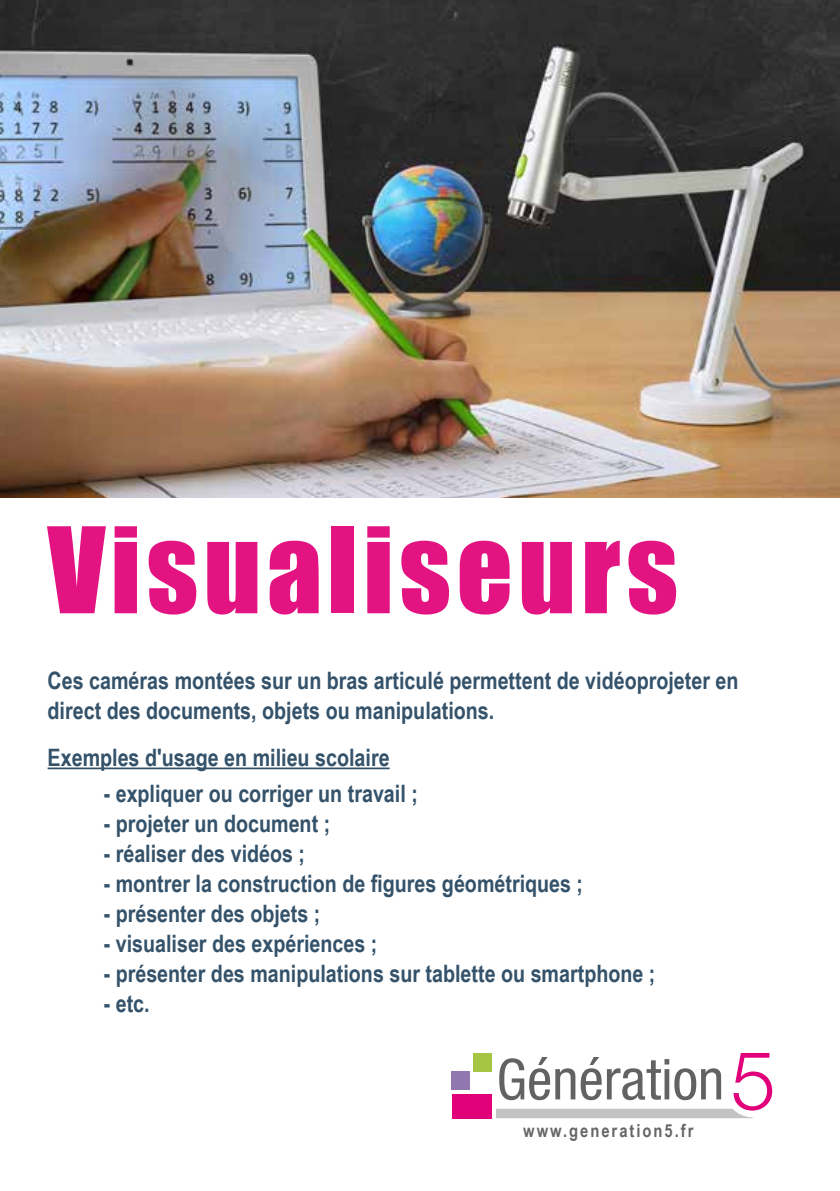
<style>
.page{position:relative;width:840px;height:1191px;background:#fff}
.page>*{position:absolute;margin:0;border:0;box-sizing:border-box;transform-origin:0 0}
.t1{font:110px "Impact";letter-spacing:.05em;color:#e41382}
.t2{font:700 24px/30px "Arial Narrow";color:#34526a}
.t3{font:700 18px "Arial Narrow";letter-spacing:.11em;color:#666}
</style>
<div class="page">
<img style="left:0;top:0;width:839px;height:497px">
<svg style="left:451px;top:1053px;width:322px;height:66px"></svg>
<hr style="left:48px;top:767px;width:341px;height:2px;background:#34526a">
<h1 class="t1" style="left:48px;top:485px;width:631px">Visualiseurs</h1>
<p class="t2" style="left:48px;top:664px;width:692px">Ces caméras montées sur un bras articulé permettent de vidéoprojeter en direct des documents, objets ou manipulations.</p>
<p class="t2" style="left:48px;top:741px;width:343px">Exemples d'usage en milieu scolaire</p>
<p class="t2" style="left:104px;top:777px;width:315px">- expliquer ou corriger un travail ;</p>
<p class="t2" style="left:104px;top:807px;width:228px">- projeter un document ;</p>
<p class="t2" style="left:104px;top:837px;width:203px">- réaliser des vidéos ;</p>
<p class="t2" style="left:104px;top:867px;width:480px">- montrer la construction de figures géométriques ;</p>
<p class="t2" style="left:104px;top:897px;width:218px">- présenter des objets ;</p>
<p class="t2" style="left:104px;top:927px;width:275px">- visualiser des expériences ;</p>
<p class="t2" style="left:104px;top:957px;width:553px">- présenter des manipulations sur tablette ou smartphone ;</p>
<p class="t2" style="left:104px;top:987px;width:47px">- etc.</p>
<p class="t3" style="left:523px;top:1117px;width:172px">www.generation5.fr</p>
</div>
